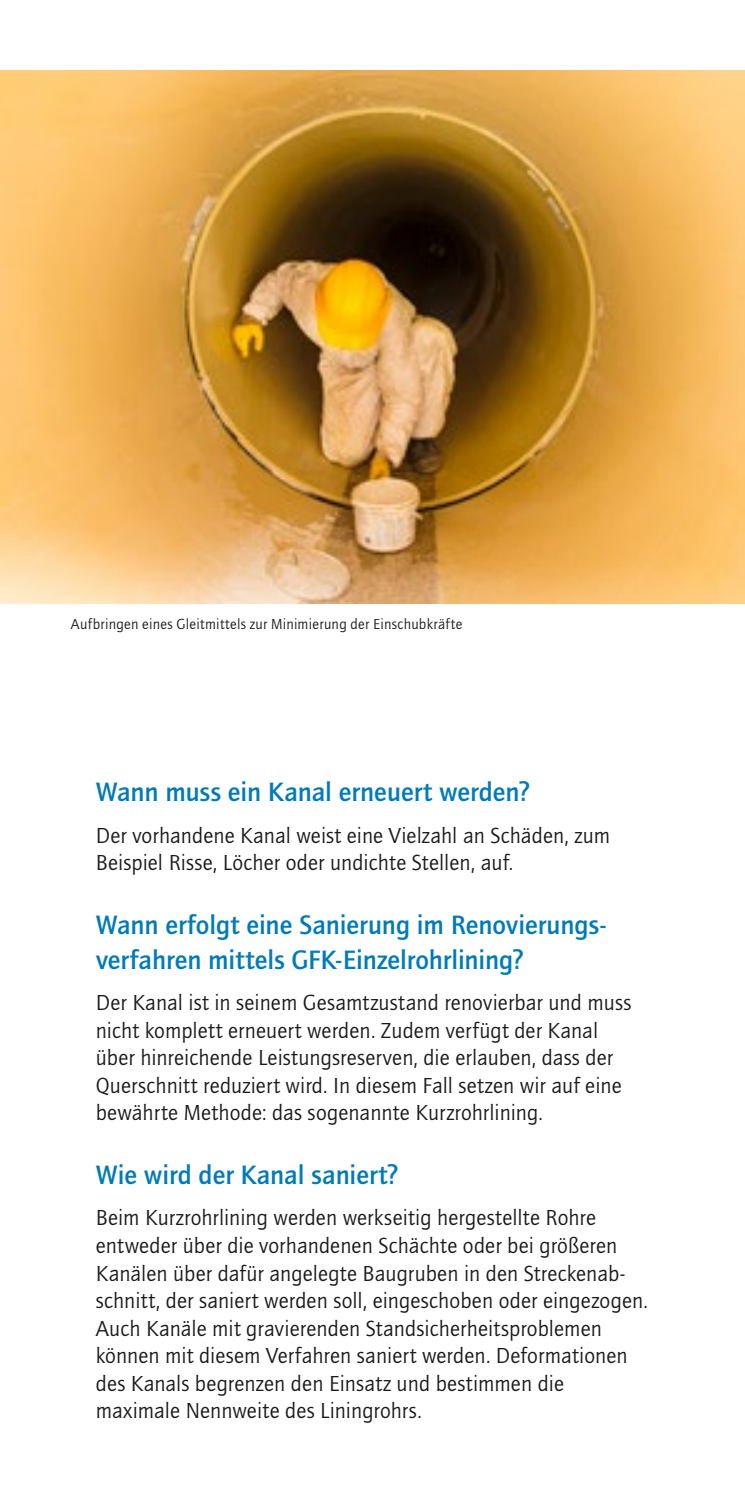
<style>
.page{position:relative;width:745px;height:1489px;background:#fff}
.page>*{position:absolute;margin:0;border:0;box-sizing:border-box;transform-origin:0 0}
.Subhead{font:500 27.5px/35px "Quay Sans";color:#007bb7}
._01_Copy{font:22.5px/27.5px "Quay Sans";letter-spacing:.005em;color:#1a1a18}
.BU2{font:15px "Quay Sans";letter-spacing:.02em;color:#1a1a18}
</style>
<div class="page">
<img style="left:0;top:71px;width:744px;height:532px">
<p class="BU2" style="left:71px;top:615px;width:392px">Aufbringen eines Gleitmittels zur Minimierung der Einschubkräfte</p>
<p class="Subhead" style="left:96px;top:774px;width:435px">Wann muss ein Kanal erneuert werden?</p>
<p class="_01_Copy" style="left:96px;top:821px;width:515px">Der vorhandene Kanal weist eine Vielzahl an Schäden, zum<br>Beispiel Risse, Löcher oder undichte Stellen, auf.</p>
<p class="Subhead" style="left:96px;top:907px;width:510px">Wann erfolgt eine Sanierung im Renovierungs&shy;verfahren mittels GFK-Einzelrohrlining?</p>
<p class="_01_Copy" style="left:96px;top:989px;width:536px">Der Kanal ist in seinem Gesamtzustand renovierbar und muss nicht komplett erneuert werden. Zudem verfügt der Kanal über hinreichende Leistungsreserven, die erlauben, dass der Querschnitt reduziert wird. In diesem Fall setzen wir auf eine bewährte Methode: das sogenannte Kurzrohrlining.</p>
<p class="Subhead" style="left:96px;top:1157px;width:304px">Wie wird der Kanal saniert?</p>
<p class="_01_Copy" style="left:96px;top:1204px;width:553px">Beim Kurzrohrlining werden werkseitig hergestellte Rohre entweder über die vorhandenen Schächte oder bei größeren Kanälen über dafür angelegte Baugruben in den Streckenab&shy;schnitt, der saniert werden soll, eingeschoben oder eingezogen.<br>Auch Kanäle mit gravierenden Standsicherheitsproblemen können mit diesem Verfahren saniert werden. Deformationen des Kanals begrenzen den Einsatz und bestimmen die maximale Nennweite des Liningrohrs.</p>
</div>
